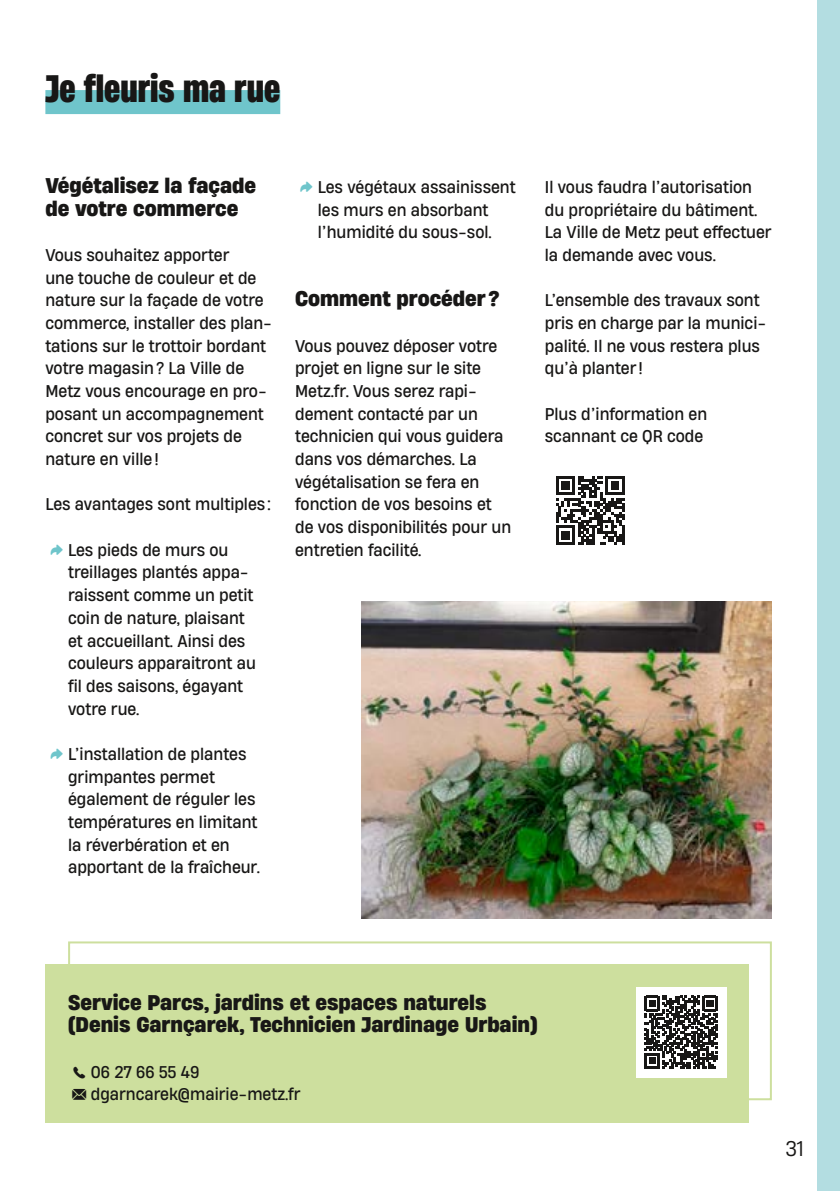
<style>
.page{position:relative;width:840px;height:1191px;background:#fff}
.page>*{position:absolute;margin:0;border:0;box-sizing:border-box;transform-origin:0 0}
.t1{font:800 36px "Heading Now 57";color:#181716}
.t2{font:700 20px/22.6px "Heading Now 66";color:#181716}
.t3{font:20px "Heading Now 63";color:#181716}
.texte_courant-8pt{font:16px/22.6px "Heading Now 64";color:#181716}
.s1{font-family:"SF Pro";color:#6fc5cb}
.s2{font-family:"SF Pro"}
</style>
<div class="page">
<div style="left:816px;top:0;width:23px;height:1191px;background:#b3dde1"></div>
<div style="left:45px;top:90px;width:235px;height:24px;background:#6fc5cb"></div>
<svg style="left:556px;top:476px;width:68px;height:69px"></svg>
<div style="left:68px;top:941px;width:703px;height:159px;border:2px solid #cddf9e"></div>
<div style="left:45px;top:964px;width:703px;height:159px;background:#cddf9e"></div>
<div style="left:635px;top:986px;width:91px;height:91px;background:#fff"></div>
<svg style="left:644px;top:995px;width:73px;height:73px"></svg>
<img style="left:361px;top:601px;width:410px;height:317px">
<h3 class="t1" style="left:45px;top:62px;width:236px">Je fleuris ma rue</h3>
<h5 class="t2" style="left:45px;top:173px;width:212px">Végétalisez la façade de votre commerce</h5>
<p class="texte_courant-8pt" style="left:45px;top:243px;width:228px">Vous souhaitez apporter<br>une touche de couleur et de nature sur la façade de votre commerce, installer des plan&shy;tations sur le trottoir bordant votre magasin? La Ville de<br>Metz vous encourage en pro&shy;posant un accompagnement concret sur vos projets de nature en ville!</p>
<p class="texte_courant-8pt" style="left:45px;top:492px;width:226px">Les avantages sont multiples:</p>
<p class="texte_courant-8pt" style="left:68px;top:538px;width:189px;text-indent:-19px"><span class="s1">཮</span> Les pieds de murs ou treillages plantés appa&shy;raissent comme un petit coin de nature, plaisant et accueillant. Ainsi des couleurs apparaitront au fil des saisons, égayant votre rue.</p>
<p class="texte_courant-8pt" style="left:68px;top:742px;width:193px;text-indent:-19px"><span class="s1">཮</span> L’installation de plantes grimpantes permet également de réguler les températures en limitant la réverbération et en apportant de la fraîcheur.</p>
<p class="texte_courant-8pt" style="left:299px;top:175px;width:218px;text-align:center"><span class="s1">཮</span> Les végétaux assainissent les murs en absorbant l’humidité du sous-sol.</p>
<h5 class="t2" style="left:295px;top:287px;width:206px">Comment procéder?</h5>
<p class="texte_courant-8pt" style="left:295px;top:334px;width:217px">Vous pouvez déposer votre projet en ligne sur le site<br>Metz.fr. Vous serez rapi&shy;dement contacté par un technicien qui vous guidera dans vos démarches. La végétalisation se fera en fonction de vos besoins et de vos disponibilités pour un entretien facilité.</p>
<p class="texte_courant-8pt" style="left:544px;top:175px;width:228px">Il vous faudra l’autorisation du propriétaire du bâtiment.<br>La Ville de Metz peut effectuer la demande avec vous.</p>
<p class="texte_courant-8pt" style="left:544px;top:288px;width:223px">L’ensemble des travaux sont pris en charge par la munici&shy;palité. Il ne vous restera plus qu’à planter !</p>
<p class="texte_courant-8pt" style="left:544px;top:402px;width:164px">Plus d’information en scannant ce QR code</p>
<h5 class="t2" style="left:68px;top:990px;width:470px">Service Parcs, jardins et espaces naturels (Denis Garnçarek, Technicien Jardinage Urbain)</h5>
<p class="texte_courant-8pt" style="left:72px;top:1059px;width:129px"><span class="s2">ᚵ</span> 06 27 66 55 49</p>
<p class="texte_courant-8pt" style="left:71px;top:1082px;width:231px"><span class="s2">⬈</span> dgarncarek@mairie-metz.fr</p>
<p class="t3" style="left:785px;top:1134px;width:20px">31</p>
</div>
